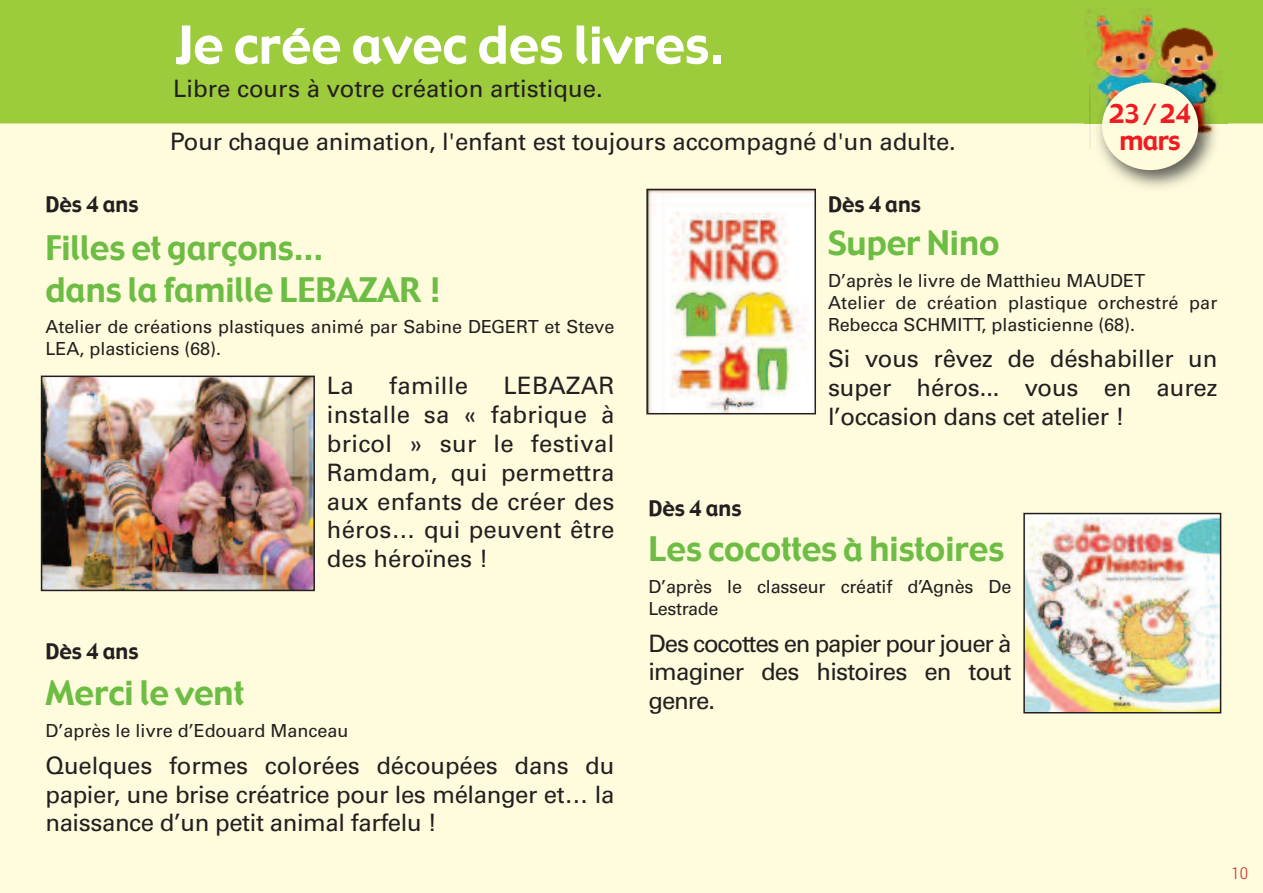
<style>
.page{position:relative;width:1263px;height:893px;background:#fffcdd}
.page>*{position:absolute;margin:0;border:0;box-sizing:border-box;transform-origin:0 0}
.t1{font:51px "Gadget";color:#fff}
.t2{font:33px/42px "Gadget";color:#6dbd45}
.t3{font:25.8px/26.7px "Gadget";letter-spacing:-.03em;color:#ee1d23;text-align:center}
.t4{font:24px/28.8px "Univers";letter-spacing:-.005em;color:#231f20;text-align:justify}
.t5{font:21px "Gadget";color:#231f20}
.t6{font:18px/21.6px "Univers";color:#231f20}
.t7{font:300 18px "Imago";color:#ca3631}
</style>
<div class="page">
<div style="left:0;top:0;width:1263px;height:123px;background:#9ccb3b"></div>
<img style="left:1084px;top:70px;width:5px;height:54px">
<img style="left:1084px;top:8px;width:69px;height:62px">
<img style="left:1153px;top:4px;width:69px;height:119px">
<img style="left:1089px;top:123px;width:138px;height:65px">
<img style="left:1222px;top:70px;width:5px;height:53px">
<img style="left:1090px;top:123px;width:19px;height:26px">
<img style="left:1090px;top:70px;width:63px;height:53px">
<div style="left:1102px;top:83px;width:96px;height:87px;background:#fffcdd;border-radius:50%"></div>
<img style="left:44px;top:379px;width:268px;height:209px">
<div style="left:41px;top:376px;width:274px;height:215px;border:2px solid #231f20"></div>
<img style="left:649px;top:192px;width:164px;height:219px">
<div style="left:646px;top:189px;width:170px;height:225px;border:2px solid #231f20"></div>
<img style="left:1026px;top:518px;width:192px;height:192px">
<div style="left:1023px;top:513px;width:198px;height:200px;border:2px solid #231f20"></div>
<h1 class="t1" style="left:175px;top:13px;width:552px">Je crée avec des livres.</h1>
<p class="t4" style="left:173px;top:76px;width:431px">Libre cours à votre création artistique.</p>
<p class="t4" style="left:170px;top:129px;width:787px">Pour chaque animation, l'enfant est toujours accompagné d'un adulte.</p>
<p class="t3" style="left:1109px;top:100px;width:83px">23/24 mars</p>
<p class="t5" style="left:46px;top:191px;width:95px">Dès 4 ans</p>
<h2 class="t2" style="left:46px;top:227px;width:397px">Filles et garçons…<br>dans la famille LEBAZAR !</h2>
<p class="t6" style="left:46px;top:317px;width:570px">Atelier de créations plastiques animé par Sabine DEGERT et Steve<br>LEA, plasticiens (68).</p>
<p class="t4" style="left:327px;top:374px;width:28px">La</p>
<p class="t4" style="left:389px;top:374px;width:80px">famille</p>
<p class="t4" style="left:327px;top:374px;width:289px;text-indent:177px">LEBAZAR installe sa « fabrique à bricol » sur le festival Ramdam, qui permettra aux enfants de créer des héros… qui peuvent être des héroïnes !</p>
<p class="t5" style="left:46px;top:638px;width:95px">Dès 4 ans</p>
<h2 class="t2" style="left:46px;top:672px;width:200px">Merci le vent</h2>
<p class="t6" style="left:46px;top:721px;width:304px">D’après le livre d’Edouard Manceau</p>
<p class="t4" style="left:46px;top:753px;width:570px">Quelques formes colorées découpées dans du papier, une brise créatrice pour les mélanger et… la naissance d’un petit animal farfelu !</p>
<p class="t5" style="left:828px;top:191px;width:95px">Dès 4 ans</p>
<h2 class="t2" style="left:828px;top:222px;width:173px">Super Nino</h2>
<p class="t6" style="left:828px;top:272px;width:391px">D’après le livre de Matthieu MAUDET<br>Atelier de création plastique orchestré par<br>Rebecca SCHMITT, plasticienne (68).</p>
<p class="t4" style="left:828px;top:347px;width:391px">Si vous rêvez de déshabiller un super héros... vous en aurez l’occasion dans cet atelier !</p>
<p class="t5" style="left:648px;top:495px;width:95px">Dès 4 ans</p>
<h2 class="t2" style="left:648px;top:528px;width:357px">Les cocottes à histoires</h2>
<p class="t6" style="left:648px;top:578px;width:364px">D’après le classeur créatif d’Agnès De<br>Lestrade</p>
<p class="t4" style="left:648px;top:631px;width:364px">Des cocottes en papier pour jouer à imaginer des histoires en tout genre.</p>
<p class="t7" style="left:1231px;top:866px;width:19px">10</p>
</div>
